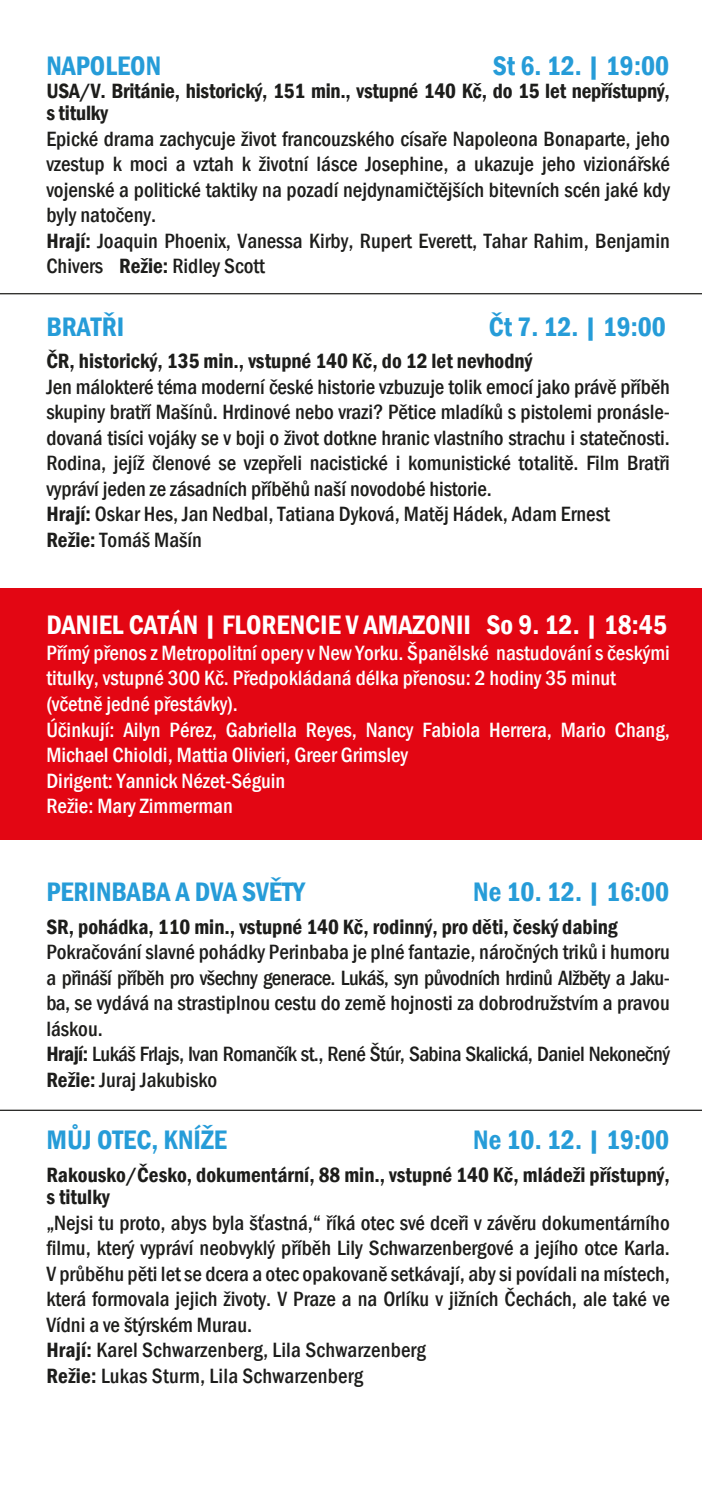
<style>
.page{position:relative;width:702px;height:1489px;background:#fff}
.page>*{position:absolute;margin:0;border:0;box-sizing:border-box;transform-origin:0 0}
.t1{font:600 condensed 27.5px "Franklin Gothic";color:#269cd8}
.t2{font:600 condensed 27.5px "Franklin Gothic";color:#fff}
.t3{font:500 condensed 21.25px/25.5px "Franklin Gothic";color:#1d1d1b}
.t4{font:500 condensed 21.25px/25.5px "Franklin Gothic";color:#fff}
.t5{font:600 condensed 21.25px/22.5px "Franklin Gothic";color:#1d1d1b}
.s1{font-weight:600}
</style>
<div class="page">
<div style="left:0;top:588px;width:702px;height:251px;background:#e30613"></div>
<hr style="left:0;top:293px;width:702px;height:1px;background:#1d1d1b">
<hr style="left:0;top:1109px;width:702px;height:1px;background:#1d1d1b">
<p class="t1" style="left:46px;top:48px;width:116px">NAPOLEON</p>
<p class="t1" style="left:493px;top:48px;width:178px">St 6. 12. | 19:00</p>
<p class="t5" style="left:46px;top:79px;width:625px">USA/V. Británie, historický, 151 min., vstupné 140 Kč, do 15 let nepřístupný, s titulky</p>
<p class="t3" style="left:46px;top:126px;width:625px">Epické drama zachycuje život francouzského císaře Napoleona Bonaparte, jeho vzestup k moci a vztah k životní lásce Josephine, a ukazuje jeho vizionářské vojenské a politické taktiky na pozadí nejdynamičtějších bitevních scén jaké kdy byly natočeny.<br><span class="s1">Hrají:</span> Joaquin Phoenix, Vanessa Kirby, Rupert Everett, Tahar Rahim, Benjamin Chivers <span class="s1">Režie:</span> Ridley Scott</p>
<p class="t1" style="left:46px;top:308px;width:79px">BRATŘI</p>
<p class="t1" style="left:488px;top:308px;width:179px">Čt 7. 12. | 19:00</p>
<p class="t5" style="left:46px;top:349px;width:487px">ČR, historický, 135 min., vstupné 140 Kč, do 12 let nevhodný</p>
<p class="t3" style="left:46px;top:374px;width:625px">Jen málokteré téma moderní české historie vzbuzuje tolik emocí jako právě příběh skupiny bratří Mašínů. Hrdinové nebo vrazi? Pětice mladíků s pistolemi pronásle&shy;dovaná tisíci vojáky se v boji o život dotkne hranic vlastního strachu i statečnosti.<br>Rodina, jejíž členové se vzepřeli nacistické i komunistické totalitě. Film Bratři vypráví jeden ze zásadních příběhů naší novodobé historie.<br><span class="s1">Hrají:</span> Oskar Hes, Jan Nedbal, Tatiana Dyková, Matěj Hádek, Adam Ernest<br><span class="s1">Režie:</span> Tomáš Mašín</p>
<p class="t2" style="left:46px;top:607px;width:622px">DANIEL CATÁN | FLORENCIE V AMAZONII So 9. 12. | 18:45</p>
<p class="t4" style="left:46px;top:640px;width:625px">Přímý přenos z Metropolitní opery v New Yorku. Španělské nastudování s českými titulky, vstupné 300 Kč. Předpokládaná délka přenosu: 2 hodiny 35 minut (včetně jedné přestávky).<br>Účinkují: Ailyn Pérez, Gabriella Reyes, Nancy Fabiola Herrera, Mario Chang, Michael Chioldi, Mattia Olivieri, Greer Grimsley<br>Dirigent: Yannick Nézet-Séguin<br>Režie: Mary Zimmerman</p>
<p class="t1" style="left:46px;top:873px;width:260px">PERINBABA A DVA SVĚTY</p>
<p class="t1" style="left:473px;top:873px;width:197px">Ne 10. 12. | 16:00</p>
<p class="t5" style="left:46px;top:914px;width:572px">SR, pohádka, 110 min., vstupné 140 Kč, rodinný, pro děti, český dabing</p>
<p class="t3" style="left:46px;top:939px;width:625px">Pokračování slavné pohádky Perinbaba je plné fantazie, náročných triků i humoru a přináší příběh pro všechny generace. Lukáš, syn původních hrdinů Alžběty a Jaku&shy;ba, se vydává na strastiplnou cestu do země hojnosti za dobrodružstvím a pravou láskou.<br><span class="s1">Hrají:</span> Lukáš Frlajs, Ivan Romančík st., René Štúr, Sabina Skalická, Daniel Nekonečný <span class="s1">Režie:</span> Juraj Jakubisko</p>
<p class="t1" style="left:46px;top:1121px;width:182px">MŮJ OTEC, KNÍŽE</p>
<p class="t1" style="left:473px;top:1121px;width:197px">Ne 10. 12. | 19:00</p>
<p class="t5" style="left:46px;top:1162px;width:625px">Rakousko/Česko, dokumentární, 88 min., vstupné 140 Kč, mládeži přístupný, s titulky</p>
<p class="t3" style="left:46px;top:1209px;width:625px">„Nejsi tu proto, abys byla šťastná,“ říká otec své dceři v závěru dokumentárního filmu, který vypráví neobvyklý příběh Lily Schwarzenbergové a jejího otce Karla.<br>V průběhu pěti let se dcera a otec opakovaně setkávají, aby si povídali na místech, která formovala jejich životy. V Praze a na Orlíku v jižních Čechách, ale také ve Vídni a ve štýrském Murau.<br><span class="s1">Hrají:</span> Karel Schwarzenberg, Lila Schwarzenberg<br><span class="s1">Režie:</span> Lukas Sturm, Lila Schwarzenberg</p>
</div>
